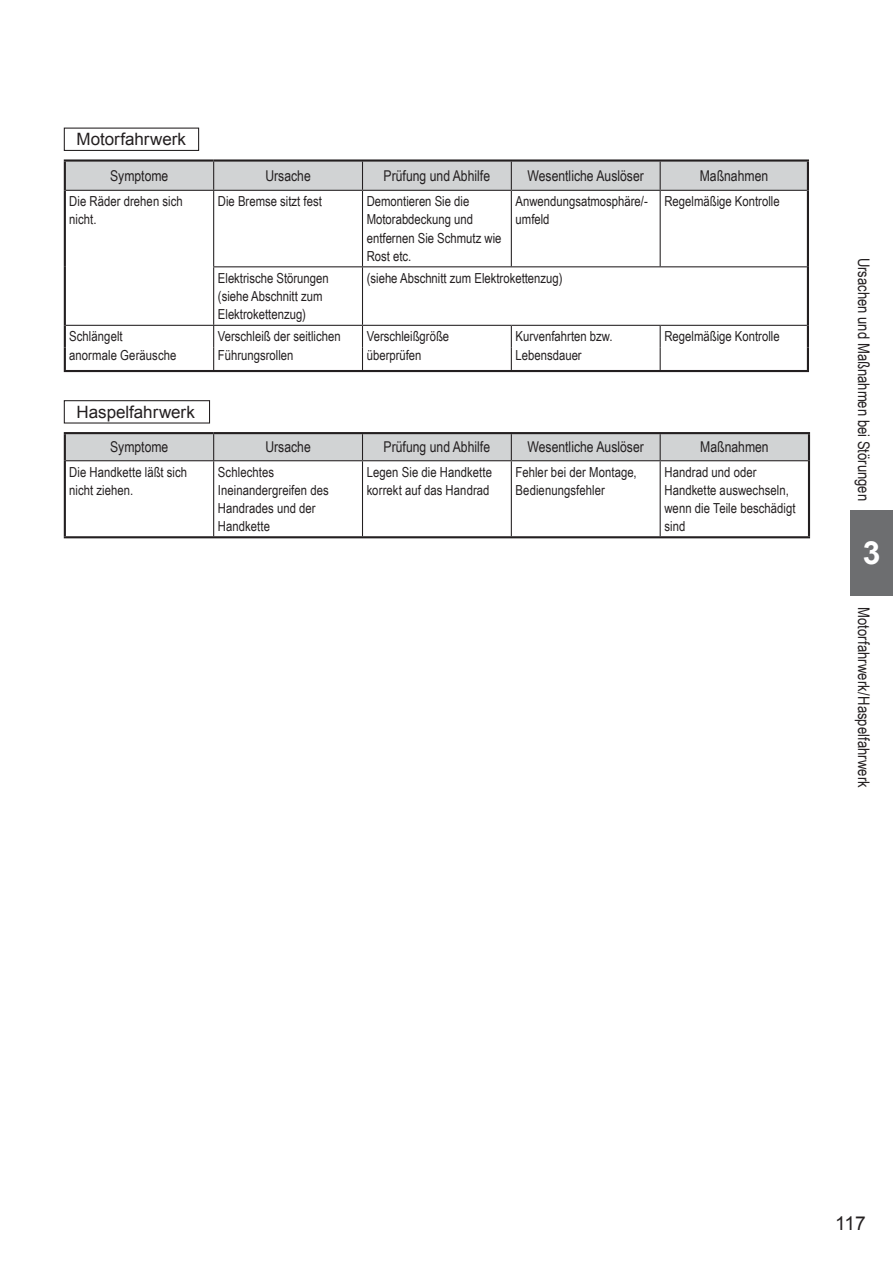
<style>
.page{position:relative;width:893px;height:1263px;background:#fff}
.page>*{position:absolute;margin:0;border:0;box-sizing:border-box;transform-origin:0 0}
.t1{font:700 31.95px "Arial";color:#fff}
.t2{font:19.2px "Arial";color:#231f20}
.t3{font:16.95px "Arial";letter-spacing:-.005em;color:#231f20}
.t4{font:15.9px "Arial Narrow";color:#231f20}
.t5{font:14.85px "Arial Narrow";color:#231f20}
.t6{font:13.8px/18px "Arial Narrow";color:#231f20}
</style>
<div class="page">
<div style="left:64px;top:128px;width:135px;height:23px;border:1px solid #231f20"></div>
<div style="left:66px;top:162px;width:741px;height:28px;background:#d1d3d4"></div>
<hr style="left:66px;top:190px;width:296px;height:1px;background:#231f20">
<hr style="left:213px;top:191px;width:1px;height:75px;background:#231f20">
<hr style="left:362px;top:190px;width:149px;height:1px;background:#231f20">
<hr style="left:362px;top:191px;width:1px;height:75px;background:#231f20">
<hr style="left:511px;top:190px;width:149px;height:1px;background:#231f20">
<hr style="left:511px;top:191px;width:1px;height:75px;background:#231f20">
<hr style="left:660px;top:190px;width:147px;height:1px;background:#231f20">
<hr style="left:660px;top:191px;width:1px;height:75px;background:#231f20">
<hr style="left:213px;top:266px;width:594px;height:1px;background:#231f20">
<hr style="left:64px;top:190px;width:2px;height:77px;background:#231f20">
<hr style="left:807px;top:190px;width:2px;height:77px;background:#231f20">
<hr style="left:64px;top:267px;width:2px;height:58px;background:#231f20">
<hr style="left:807px;top:267px;width:2px;height:58px;background:#231f20">
<hr style="left:64px;top:325px;width:2px;height:23px;background:#231f20">
<hr style="left:807px;top:325px;width:2px;height:23px;background:#231f20">
<hr style="left:64px;top:348px;width:2px;height:22px;background:#231f20">
<hr style="left:807px;top:348px;width:2px;height:22px;background:#231f20">
<hr style="left:64px;top:370px;width:745px;height:2px;background:#231f20">
<hr style="left:213px;top:267px;width:1px;height:58px;background:#231f20">
<hr style="left:362px;top:267px;width:1px;height:58px;background:#231f20">
<hr style="left:66px;top:325px;width:296px;height:1px;background:#231f20">
<hr style="left:362px;top:325px;width:149px;height:1px;background:#231f20">
<hr style="left:511px;top:325px;width:149px;height:1px;background:#231f20">
<hr style="left:660px;top:325px;width:147px;height:1px;background:#231f20">
<svg style="left:660px;top:326px;width:1px;height:44px"></svg>
<svg style="left:213px;top:326px;width:1px;height:44px"></svg>
<svg style="left:362px;top:326px;width:1px;height:44px"></svg>
<svg style="left:511px;top:326px;width:1px;height:44px"></svg>
<hr style="left:64px;top:159px;width:150px;height:3px;background:#231f20">
<hr style="left:64px;top:162px;width:2px;height:28px;background:#231f20">
<hr style="left:214px;top:159px;width:595px;height:3px;background:#231f20">
<hr style="left:807px;top:162px;width:2px;height:28px;background:#231f20">
<div style="left:64px;top:400px;width:146px;height:23px;border:1px solid #231f20"></div>
<div style="left:66px;top:434px;width:742px;height:26px;background:#d1d3d4"></div>
<hr style="left:66px;top:460px;width:296px;height:1px;background:#231f20">
<hr style="left:213px;top:461px;width:1px;height:75px;background:#231f20">
<hr style="left:362px;top:460px;width:149px;height:1px;background:#231f20">
<hr style="left:362px;top:461px;width:1px;height:75px;background:#231f20">
<hr style="left:511px;top:460px;width:149px;height:1px;background:#231f20">
<hr style="left:511px;top:461px;width:1px;height:75px;background:#231f20">
<hr style="left:660px;top:460px;width:148px;height:1px;background:#231f20">
<hr style="left:660px;top:461px;width:1px;height:75px;background:#231f20">
<hr style="left:64px;top:461px;width:2px;height:75px;background:#231f20">
<hr style="left:808px;top:461px;width:2px;height:75px;background:#231f20">
<hr style="left:64px;top:536px;width:746px;height:2px;background:#231f20">
<hr style="left:64px;top:432px;width:150px;height:2px;background:#231f20">
<hr style="left:64px;top:434px;width:2px;height:27px;background:#231f20">
<hr style="left:214px;top:432px;width:596px;height:2px;background:#231f20">
<hr style="left:808px;top:434px;width:2px;height:27px;background:#231f20">
<div style="left:850px;top:510px;width:43px;height:85px;background:#6d6e70"></div>
<p class="t3" style="left:77px;top:130px;width:111px">Motorfahrwerk</p>
<p class="t5" style="left:110px;top:167px;width:60px">Symptome</p>
<p class="t5" style="left:265px;top:167px;width:47px">Ursache</p>
<p class="t5" style="left:384px;top:167px;width:108px">Prüfung und Abhilfe</p>
<p class="t5" style="left:527px;top:167px;width:118px">Wesentliche Auslöser</p>
<p class="t5" style="left:700px;top:167px;width:70px">Maßnahmen</p>
<p class="t6" style="left:69px;top:192px;width:115px">Die Räder drehen sich nicht.</p>
<p class="t6" style="left:218px;top:192px;width:105px">Die Bremse sitzt fest</p>
<p class="t6" style="left:367px;top:192px;width:136px">Demontieren Sie die<br>Motorabdeckung und entfernen Sie Schmutz wie<br>Rost etc.</p>
<p class="t6" style="left:516px;top:192px;width:134px">Anwendungsatmosphäre/- umfeld</p>
<p class="t6" style="left:664px;top:192px;width:117px">Regelmäßige Kontrolle</p>
<p class="t6" style="left:218px;top:269px;width:112px">Elektrische Störungen (siehe Abschnitt zum<br>Elektrokettenzug)</p>
<p class="t6" style="left:367px;top:269px;width:197px">(siehe Abschnitt zum Elektrokettenzug)</p>
<p class="t6" style="left:69px;top:327px;width:109px">Schlängelt<br>anormale Geräusche</p>
<p class="t6" style="left:218px;top:327px;width:124px">Verschleiß der seitlichen<br>Führungsrollen</p>
<p class="t6" style="left:367px;top:327px;width:84px">Verschleißgröße überprüfen</p>
<p class="t6" style="left:516px;top:327px;width:98px">Kurvenfahrten bzw.<br>Lebensdauer</p>
<p class="t6" style="left:664px;top:327px;width:117px">Regelmäßige Kontrolle</p>
<p class="t3" style="left:77px;top:403px;width:120px">Haspelfahrwerk</p>
<p class="t5" style="left:110px;top:438px;width:60px">Symptome</p>
<p class="t5" style="left:265px;top:438px;width:47px">Ursache</p>
<p class="t5" style="left:384px;top:438px;width:108px">Prüfung und Abhilfe</p>
<p class="t5" style="left:527px;top:438px;width:118px">Wesentliche Auslöser</p>
<p class="t5" style="left:700px;top:438px;width:70px">Maßnahmen</p>
<p class="t6" style="left:69px;top:463px;width:120px">Die Handkette läßt sich nicht ziehen.</p>
<p class="t6" style="left:218px;top:463px;width:112px">Schlechtes<br>Ineinandergreifen des<br>Handrades und der<br>Handkette</p>
<p class="t6" style="left:367px;top:463px;width:127px">Legen Sie die Handkette korrekt auf das Handrad</p>
<p class="t6" style="left:516px;top:463px;width:123px">Fehler bei der Montage,<br>Bedienungsfehler</p>
<p class="t6" style="left:664px;top:463px;width:133px">Handrad und oder<br>Handkette auswechseln, wenn die Teile beschädigt sind</p>
<p class="t4" style="left:873px;top:258px;width:245px;rotate:90deg">Ursachen und Maßnahmen bei Störungen</p>
<h1 class="t1" style="left:863px;top:535px;width:19px">3</h1>
<p class="t4" style="left:873px;top:607px;width:182px;rotate:90deg">Motorfahrwerk/Haspelfahrwerk</p>
<h2 class="t2" style="left:835px;top:1213px;width:32px">117</h2>
</div>
